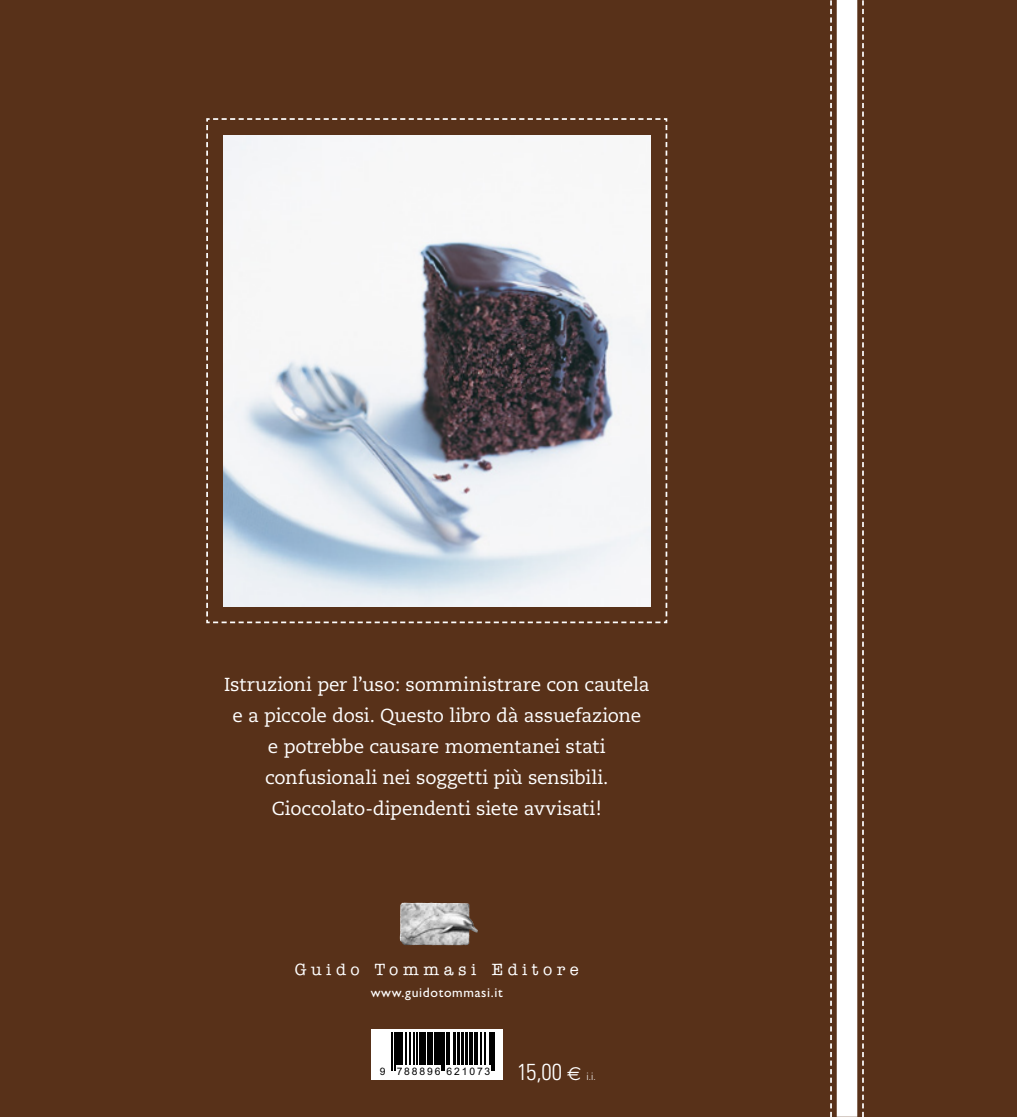
<style>
.page{position:relative;width:1017px;height:1117px;background:#fff}
.page>*{position:absolute;margin:0;border:0;box-sizing:border-box;transform-origin:0 0}
.t1{font:300 condensed 23.1px "Univers";color:#fff}
.t2{font:18.9px/30.8px "Caecilia";letter-spacing:-.015em;color:#fff;text-align:center}
.t3{font:500 16.45px "American Typewriter";letter-spacing:.275em;color:#fff}
.t4{font:13.65px "Gill Sans";letter-spacing:.05em;color:#fff}
.t5{font:10.33px "Arial";letter-spacing:.18em;color:#000}
.s1{font-family:"Euro Sans";font-weight:400;font-stretch:normal;font-size:18.9px}
.s2{font-size:10.33px}
</style>
<div class="page">
<div style="left:0;top:0;width:1017px;height:1116px;background:#583119"></div>
<div style="left:837px;top:0;width:20px;height:1116px;background:#fff"></div>
<svg style="left:830px;top:0;width:2px;height:1116px"></svg>
<svg style="left:862px;top:0;width:2px;height:1116px"></svg>
<svg style="left:206px;top:118px;width:462px;height:506px"></svg>
<div style="left:372px;top:1028px;width:131px;height:51px;background:#fff"></div>
<svg style="left:391px;top:1032px;width:104px;height:39px"></svg>
<hr style="left:392px;top:1032px;width:1px;height:38px;background:#000">
<hr style="left:394px;top:1032px;width:1px;height:38px;background:#000">
<hr style="left:396px;top:1032px;width:3px;height:33px;background:#000">
<hr style="left:400px;top:1032px;width:3px;height:33px;background:#000">
<hr style="left:406px;top:1032px;width:1px;height:33px;background:#000">
<hr style="left:409px;top:1032px;width:1px;height:33px;background:#000">
<hr style="left:413px;top:1032px;width:2px;height:33px;background:#000">
<hr style="left:417px;top:1032px;width:1px;height:33px;background:#000">
<hr style="left:419px;top:1032px;width:2px;height:33px;background:#000">
<hr style="left:422px;top:1032px;width:3px;height:33px;background:#000">
<hr style="left:428px;top:1032px;width:1px;height:33px;background:#000">
<hr style="left:430px;top:1032px;width:3px;height:33px;background:#000">
<hr style="left:434px;top:1032px;width:1px;height:33px;background:#000">
<div style="left:436px;top:1032px;width:5px;height:33px;background:#000"></div>
<hr style="left:442px;top:1032px;width:1px;height:38px;background:#000">
<hr style="left:444px;top:1032px;width:1px;height:38px;background:#000">
<hr style="left:446px;top:1032px;width:1px;height:33px;background:#000">
<hr style="left:448px;top:1032px;width:1px;height:33px;background:#000">
<hr style="left:454px;top:1032px;width:2px;height:33px;background:#000">
<hr style="left:457px;top:1032px;width:2px;height:33px;background:#000">
<hr style="left:461px;top:1032px;width:2px;height:33px;background:#000">
<hr style="left:466px;top:1032px;width:2px;height:33px;background:#000">
<hr style="left:469px;top:1032px;width:3px;height:33px;background:#000">
<hr style="left:474px;top:1032px;width:1px;height:33px;background:#000">
<hr style="left:476px;top:1032px;width:2px;height:33px;background:#000">
<hr style="left:481px;top:1032px;width:1px;height:33px;background:#000">
<hr style="left:484px;top:1032px;width:1px;height:33px;background:#000">
<hr style="left:490px;top:1032px;width:1px;height:33px;background:#000">
<hr style="left:492px;top:1032px;width:1px;height:38px;background:#000">
<hr style="left:494px;top:1032px;width:1px;height:38px;background:#000">
<img style="left:400px;top:902px;width:55px;height:43px">
<img style="left:223px;top:135px;width:427px;height:471px">
<p class="t2" style="left:224px;top:669px;width:427px">Istruzioni per l’uso: somministrare con cautela e a piccole dosi. Questo libro dà assuefazione<br>e potrebbe causare momentanei stati confusionali nei soggetti più sensibili.<br>Cioccolato-dipendenti siete avvisati!</p>
<p class="t3" style="left:295px;top:959px;width:286px">Guido Tommasi Editore</p>
<p class="t4" style="left:371px;top:984px;width:134px">www.guidotommasi.it</p>
<p class="t5" style="left:380px;top:1064px;width:112px">9 788896 621073</p>
<p class="t1" style="left:517px;top:1057px;width:80px">15,00 <span class="s1">€</span> <span class="s2">i.i.</span></p>
</div>
